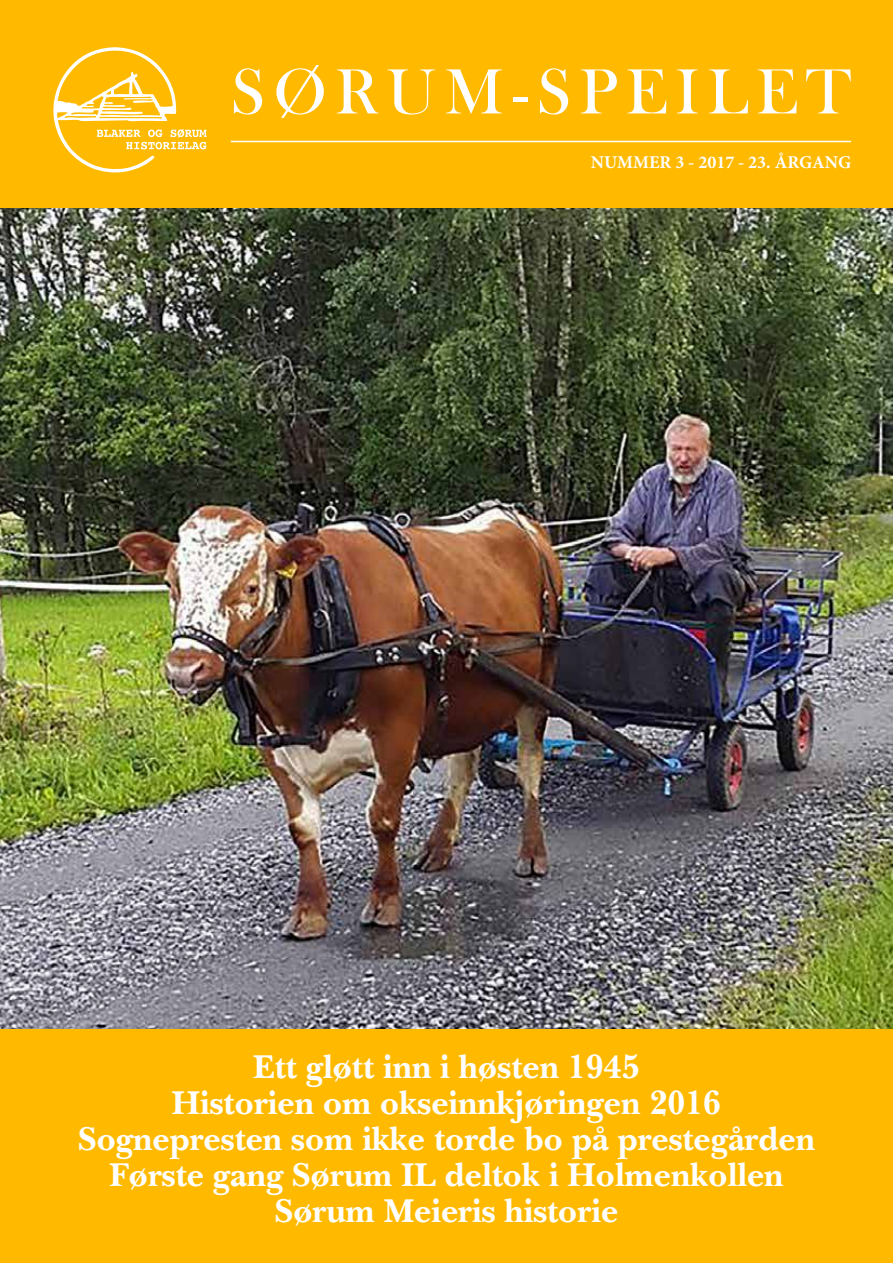
<style>
.page{position:relative;width:893px;height:1263px;background:#fff}
.page>*{position:absolute;margin:0;border:0;box-sizing:border-box;transform-origin:0 0}
.t1{font:66px "Bask Old Face";letter-spacing:.125em;color:#fff}
.t2{font:700 34.5px/36px "Baskerville Black S Si";color:#fff;text-align:center}
.t3{font:700 18px "Minion Pro";color:#fff}
</style>
<div class="page">
<img style="left:0;top:207px;width:893px;height:823px">
<div style="left:0;top:0;width:893px;height:207px;background:#ffba00"></div>
<div style="left:0;top:1030px;width:893px;height:233px;background:#ffba00"></div>
<svg style="left:53px;top:47px;width:154px;height:126px"></svg>
<hr style="left:231px;top:141px;width:620px;height:1px;background:#fff">
<h1 class="t1" style="left:231px;top:55px;width:622px">SØRUM-SPEILET</h1>
<p class="t3" style="left:591px;top:150px;width:262px">NUMMER 3 - 2017 - 23. ÅRGANG</p>
<p class="t2" style="left:78px;top:1049px;width:738px">Ett gløtt inn i høsten 1945<br>Historien om okseinnkjøringen 2016<br>Sognepresten som ikke torde bo på prestegården Første gang Sørum IL deltok i Holmenkollen Sørum Meieris historie</p>
</div>
